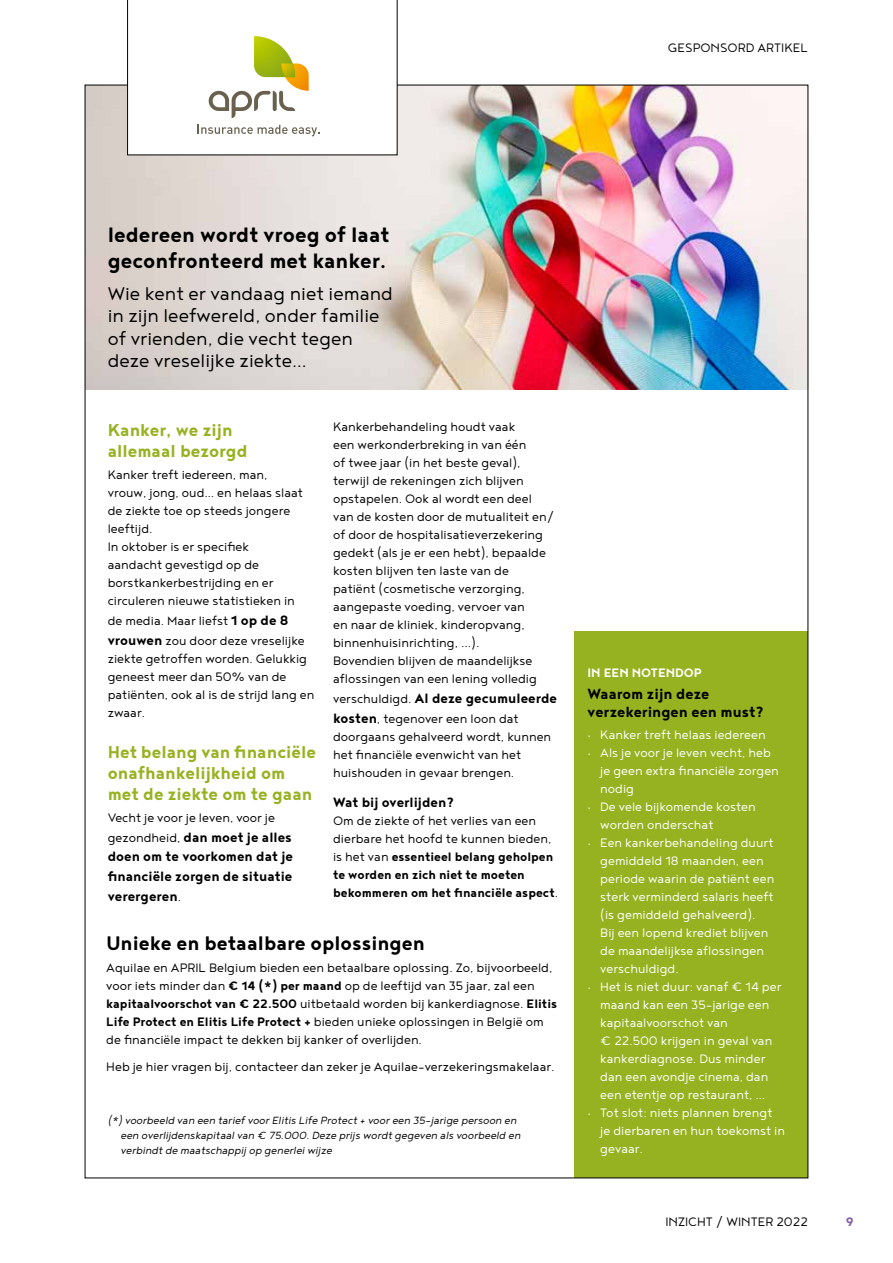
<style>
.page{position:relative;width:893px;height:1263px;background:#fff}
.page>*{position:absolute;margin:0;border:0;box-sizing:border-box;transform-origin:0 0}
.t1{font:700 25.5px/25.5px "Noyh";color:#000}
.t2{font:700 24px "Noyh";color:#000}
.t3{font:300 22.5px/22.5px "Noyh";color:#000}
.t4{font:700 21px/21px "Noyh";color:#97b221}
.t5{font:700 18px/18px "Noyh";color:#000}
.t6{font:700 16.5px/19.8px "Noyh";color:#000;text-align:justify}
.t7{font:300 15px/18px "Noyh";color:#000}
.t8{font:300 15px/18px "Noyh";color:#fff}
.t9{font:700 15px/18px "Noyh";color:#000}
.t10{font:700 15px "Noyh";color:#fff}
.t11{font:700 15px "Noyh";color:#7f5ca3}
.t12{font:italic 300 12.75px/15.3px "Noyh";color:#000}
.s1{font-weight:700;font-size:16.5px}
.s2{font-weight:300;font-size:15px}
.s3{font-weight:300}
.s4{font-weight:700}
</style>
<div class="page">
<div style="left:574px;top:631px;width:234px;height:547px;background:#97b221"></div>
<img style="left:87px;top:87px;width:719px;height:302px">
<svg style="left:127px;top:0;width:271px;height:155px"></svg>
<p class="t7" style="left:668px;top:38px;width:141px">GESPONSORD ARTIKEL</p>
<h1 class="t1" style="left:108px;top:222px;width:283px">Iedereen wordt vroeg of laat geconfronteerd met kanker.</h1>
<h3 class="t3" style="left:108px;top:281px;width:287px">Wie kent er vandaag niet iemand in zijn leefwereld, onder familie of vrienden, die vecht tegen deze vreselijke ziekte…</h3>
<h3 class="t4" style="left:108px;top:419px;width:141px">Kanker, we zijn allemaal bezorgd</h3>
<p class="t7" style="left:108px;top:465px;width:197px">Kanker treft iedereen, man, vrouw, jong, oud… en helaas slaat de ziekte toe op steeds jongere leeftijd.<br>In oktober is er specifiek aandacht gevestigd op de borstkankerbestrijding en er circuleren nieuwe statistieken in</p>
<p class="t7" style="left:108px;top:610px;width:199px;line-height:19.8px">de media. Maar liefst <span class="s1">1 op de 8 vrouwen</span> zou door deze vreselijke</p>
<p class="t7" style="left:108px;top:649px;width:208px">ziekte getroffen worden. Gelukkig geneest meer dan 50% van de patiënten, ook al is de strijd lang en zwaar.</p>
<h3 class="t4" style="left:108px;top:740px;width:210px">Het belang van financiële onafhankelijkheid om met de ziekte om te gaan</h3>
<p class="t7" style="left:108px;top:808px;width:169px">Vecht je voor je leven, voor je</p>
<p class="t6" style="left:108px;top:826px;width:187px"><span class="s2">gezondheid,</span> dan moet je alles doen om te voorkomen dat je financiële zorgen de situatie verergeren<span class="s2">.</span></p>
<p class="t7" style="left:333px;top:418px;width:223px">Kankerbehandeling houdt vaak<br>een werkonderbreking in van één<br>of twee jaar (in het beste geval), terwijl de rekeningen zich blijven opstapelen. Ook al wordt een deel van de kosten door de mutualiteit en/ of door de hospitalisatieverzekering gedekt (als je er een hebt), bepaalde kosten blijven ten laste van de patiënt (cosmetische verzorging, aangepaste voeding, vervoer van<br>en naar de kliniek, kinderopvang, binnenhuisinrichting, ...).<br>Bovendien blijven de maandelijkse aflossingen van een lening volledig</p>
<p class="t6" style="left:333px;top:688px;width:226px"><span class="s2">verschuldigd.</span> Al deze gecumuleerde</p>
<p class="t7" style="left:333px;top:709px;width:220px"><span class="s1">kosten</span>, tegenover een loon dat doorgaans gehalveerd wordt, kunnen het financiële evenwicht van het huishouden in gevaar brengen.</p>
<p class="t6" style="left:333px;top:792px;width:123px">Wat bij overlijden?</p>
<p class="t9" style="left:333px;top:811px;width:227px"><span class="s3">Om de ziekte of het verlies van een dierbare het hoofd te kunnen bieden, is het van</span> essentieel belang geholpen te worden en zich niet te moeten bekommeren om het financiële aspect<span class="s3">.</span></p>
<h2 class="t2" style="left:106px;top:929px;width:320px">Unieke en betaalbare oplossingen</h2>
<p class="t7" style="left:106px;top:958px;width:452px">Aquilae en APRIL Belgium bieden een betaalbare oplossing. Zo, bijvoorbeeld, voor iets minder dan <span class="s4">€ 14 (*) per maand</span> op de leeftijd van 35 jaar, zal een <span class="s4">kapitaalvoorschot van € 22.500</span> uitbetaald worden bij kankerdiagnose. <span class="s4">Elitis Life Protect en Elitis Life Protect +</span> bieden unieke oplossingen in België om de financiële impact te dekken bij kanker of overlijden.</p>
<p class="t7" style="left:106px;top:1057px;width:450px">Heb je hier vragen bij, contacteer dan zeker je Aquilae-verzekeringsmakelaar.</p>
<p class="t12" style="left:120px;top:1112px;width:402px;text-indent:-13px">(*) voorbeeld van een tarief voor Elitis Life Protect + voor een 35-jarige persoon en een overlijdenskapitaal van € 75.000. Deze prijs wordt gegeven als voorbeeld en verbindt de maatschappij op generlei wijze</p>
<p class="t10" style="left:587px;top:664px;width:116px">IN EEN NOTENDOP</p>
<p class="t5" style="left:587px;top:684px;width:178px">Waarom zijn deze verzekeringen een must?</p>
<p class="t8" style="left:587px;top:725px;width:180px">• Kanker treft helaas iedereen</p>
<p class="t8" style="left:600px;top:743px;width:180px;text-indent:-13px">• Als je voor je leven vecht, heb je geen extra financiële zorgen nodig</p>
<p class="t8" style="left:600px;top:797px;width:157px;text-indent:-13px">• De vele bijkomende kosten worden onderschat</p>
<p class="t8" style="left:600px;top:833px;width:176px;text-indent:-13px">• Een kankerbehandeling duurt gemiddeld 18 maanden, een periode waarin de patiënt een sterk verminderd salaris heeft (is gemiddeld gehalveerd).<br>Bij een lopend krediet blijven de maandelijkse aflossingen verschuldigd.</p>
<p class="t8" style="left:600px;top:977px;width:183px;text-indent:-13px">• Het is niet duur: vanaf € 14 per maand kan een 35-jarige een kapitaalvoorschot van<br>€ 22.500 krijgen in geval van kankerdiagnose. Dus minder dan een avondje cinema, dan een etentje op restaurant, …</p>
<p class="t8" style="left:600px;top:1103px;width:186px;text-indent:-13px">• Tot slot: niets plannen brengt je dierbaren en hun toekomst in gevaar.</p>
<p class="t7" style="left:665px;top:1212px;width:144px">INZICHT / WINTER 2022</p>
<p class="t11" style="left:846px;top:1213px;width:9px">9</p>
</div>
